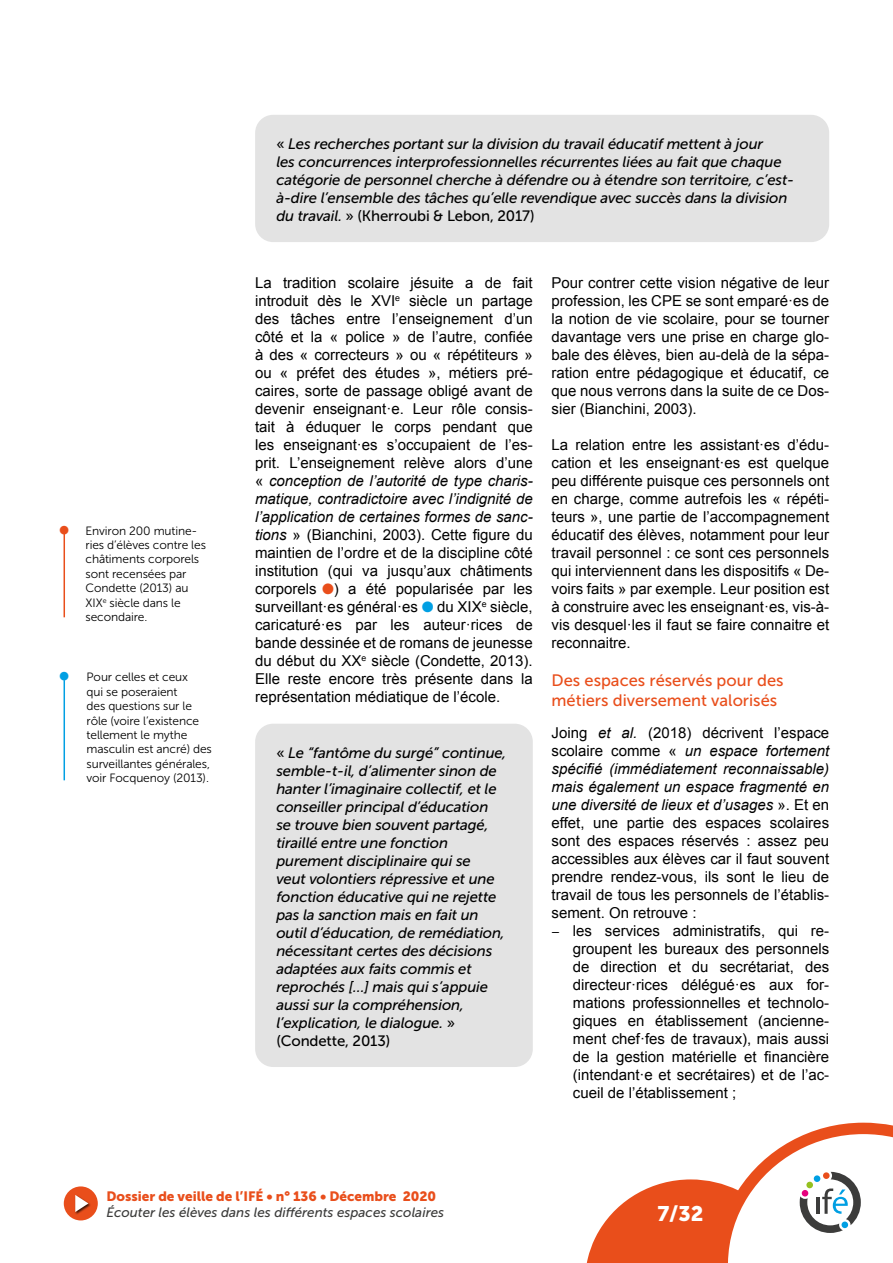
<style>
.page{position:relative;width:893px;height:1263px;background:#fff}
.page>*{position:absolute;margin:0;border:0;box-sizing:border-box;transform-origin:0 0}
.t1{font:21px "Museo Sans 900";color:#fff}
.Corps{font:16.5px/19.8px "Museo Sans 500";color:#e94e1b}
.Corps-2{font:15px/18px "Arial";color:#000;text-align:justify}
.Encadré{font:italic 15px/18px "Museo Sans 500";letter-spacing:-.01em;color:#000}
.t2{font:italic 13.5px "Museo Sans 500";color:#3c3c3b}
.t3{font:13.5px "Museo Sans 900";color:#e94e1b}
.t4{font:12px/14.4px "Museo Sans 300";letter-spacing:-.01em;color:#000}
.s1{font-style:normal}
.s2{font-style:italic}
.s3{color:#e94e1b}
.s4{color:#009fe3}
</style>
<div class="page">
<div style="left:64px;top:1186px;width:34px;height:34px;background:#e94e1b;border-radius:50%"></div>
<div style="left:75px;top:1194px;width:17px;height:21px;background:#000;opacity:.75"></div>
<svg style="left:75px;top:1195px;width:13px;height:17px"></svg>
<svg style="left:587px;top:1123px;width:306px;height:140px"></svg>
<div style="left:806px;top:1181px;width:7px;height:7px;background:#95c11f;border-radius:50%"></div>
<div style="left:814px;top:1175px;width:6px;height:7px;background:#009fe3;border-radius:50%"></div>
<div style="left:823px;top:1172px;width:7px;height:7px;background:#e94e1b;border-radius:50%"></div>
<div style="left:841px;top:1221px;width:7px;height:7px;background:#009fe3;border-radius:50%"></div>
<div style="left:801px;top:1190px;width:7px;height:7px;background:#e6007d;border-radius:50%"></div>
<div style="left:255px;top:115px;width:574px;height:127px;background:#e3e3e3;border-radius:18px"></div>
<div style="left:255px;top:724px;width:278px;height:343px;background:#e3e3e3;border-radius:18px"></div>
<hr style="left:64px;top:533px;width:1px;height:84px;background:#e94e1b">
<hr style="left:64px;top:680px;width:1px;height:100px;background:#009fe3">
<p class="t4" style="left:86px;top:523px;width:122px">Environ 200 mutine&shy;ries d’élèves contre les châtiments corporels sont recensées par<br>Condette (2013) au<br>XIX<sup>e</sup> siècle dans le secondaire.</p>
<p class="t4" style="left:87px;top:670px;width:127px">Pour celles et ceux<br>qui se poseraient<br>des questions sur le rôle (voire l’existence tellement le mythe masculin est ancré) des surveillantes générales, voir Focquenoy (2013).</p>
<p class="Encadré" style="left:276px;top:135px;width:519px"><span class="s1">«</span> Les recherches portant sur la division du travail éducatif mettent à jour<br>les concurrences interprofessionnelles récurrentes liées au fait que chaque catégorie de personnel cherche à défendre ou à étendre son territoire, c’est&shy;à-dire l’ensemble des tâches qu’elle revendique avec succès dans la division du travail. <span class="s1">» (Kherroubi &amp; Lebon, 2017)</span></p>
<p class="Corps-2" style="left:255px;top:274px;width:279px">La tradition scolaire jésuite a de fait introduit dès le XVI<sup>e</sup> siècle un partage des tâches entre l’enseignement d’un côté et la « police » de l’autre, confiée à des « correcteurs » ou « répétiteurs » ou « préfet des études », métiers pré&shy;caires, sorte de passage obligé avant de devenir enseignant·e. Leur rôle consis&shy;tait à éduquer le corps pendant que les enseignant·es s’occupaient de l’es&shy;prit. L’enseignement relève alors d’une « <span class="s2">conception de l’autorité de type charis&shy;matique, contradictoire avec l’indignité de l’application de certaines formes de sanc&shy;tions</span> » (Bianchini, 2003). Cette figure du maintien de l’ordre et de la discipline côté institution (qui va jusqu’aux châtiments corporels <span class="s3">●</span>) a été popularisée par les surveillant·es général·es <span class="s4">●</span> du XIX<sup>e</sup> siècle, caricaturé·es par les auteur·rices de bande dessinée et de romans de jeunesse du début du XX<sup>e</sup> siècle (Condette, 2013).<br>Elle reste encore très présente dans la représentation médiatique de l’école.</p>
<p class="Encadré" style="left:276px;top:743px;width:232px"><span class="s1">«</span> Le “fantôme du surgé” continue, semble-t-il, d’alimenter sinon de hanter l’imaginaire collectif, et le conseiller principal d’éducation se trouve bien souvent partagé, tiraillé entre une fonction purement disciplinaire qui se<br>veut volontiers répressive et une fonction éducative qui ne rejette pas la sanction mais en fait un outil d’éducation, de remédiation, nécessitant certes des décisions adaptées aux faits commis et reprochés […] mais qui s’appuie aussi sur la compréhension, l’explication, le dialogue. <span class="s1">» (Condette, 2013)</span></p>
<p class="Corps-2" style="left:551px;top:274px;width:279px">Pour contrer cette vision négative de leur profession, les CPE se sont emparé·es de la notion de vie scolaire, pour se tourner davantage vers une prise en charge glo&shy;bale des élèves, bien au-delà de la sépa&shy;ration entre pédagogique et éducatif, ce que nous verrons dans la suite de ce Dos&shy;sier (Bianchini, 2003).</p>
<p class="Corps-2" style="left:551px;top:436px;width:279px">La relation entre les assistant·es d’édu&shy;cation et les enseignant·es est quelque peu différente puisque ces personnels ont en charge, comme autrefois les « répéti&shy;teurs », une partie de l’accompagnement éducatif des élèves, notamment pour leur travail personnel : ce sont ces personnels qui interviennent dans les dispositifs « De&shy;voirs faits » par exemple. Leur position est à construire avec les enseignant·es, vis-à&shy;vis desquel·les il faut se faire connaitre et reconnaitre.</p>
<p class="Corps" style="left:551px;top:670px;width:234px">Des espaces réservés pour des métiers diversement valorisés</p>
<p class="Corps-2" style="left:551px;top:724px;width:279px">Joing <span class="s2">et al.</span> (2018) décrivent l’espace scolaire comme « <span class="s2">un espace fortement spécifié (immédiatement reconnaissable) mais également un espace fragmenté en une diversité de lieux et d’usages</span> ». Et en effet, une partie des espaces scolaires sont des espaces réservés : assez peu accessibles aux élèves car il faut souvent prendre rendez-vous, ils sont le lieu de travail de tous les personnels de l’établis&shy;sement. On retrouve :</p>
<p class="Corps-2" style="left:573px;top:922px;width:258px;text-indent:-21px">− les services administratifs, qui re&shy;groupent les bureaux des personnels de direction et du secrétariat, des directeur·rices délégué·es aux for&shy;mations professionnelles et technolo&shy;giques en établissement (ancienne&shy;ment chef·fes de travaux), mais aussi de la gestion matérielle et financière (intendant·e et secrétaires) et de l’ac&shy;cueil de l’établissement ;</p>
<p class="t3" style="left:106px;top:1188px;width:331px">Dossier de veille de l’IFÉ • n° 136 • Décembre 2020</p>
<p class="t2" style="left:106px;top:1205px;width:339px">Écouter les élèves dans les différents espaces scolaires</p>
<h1 class="t1" style="left:657px;top:1202px;width:47px">7/32</h1>
</div>
